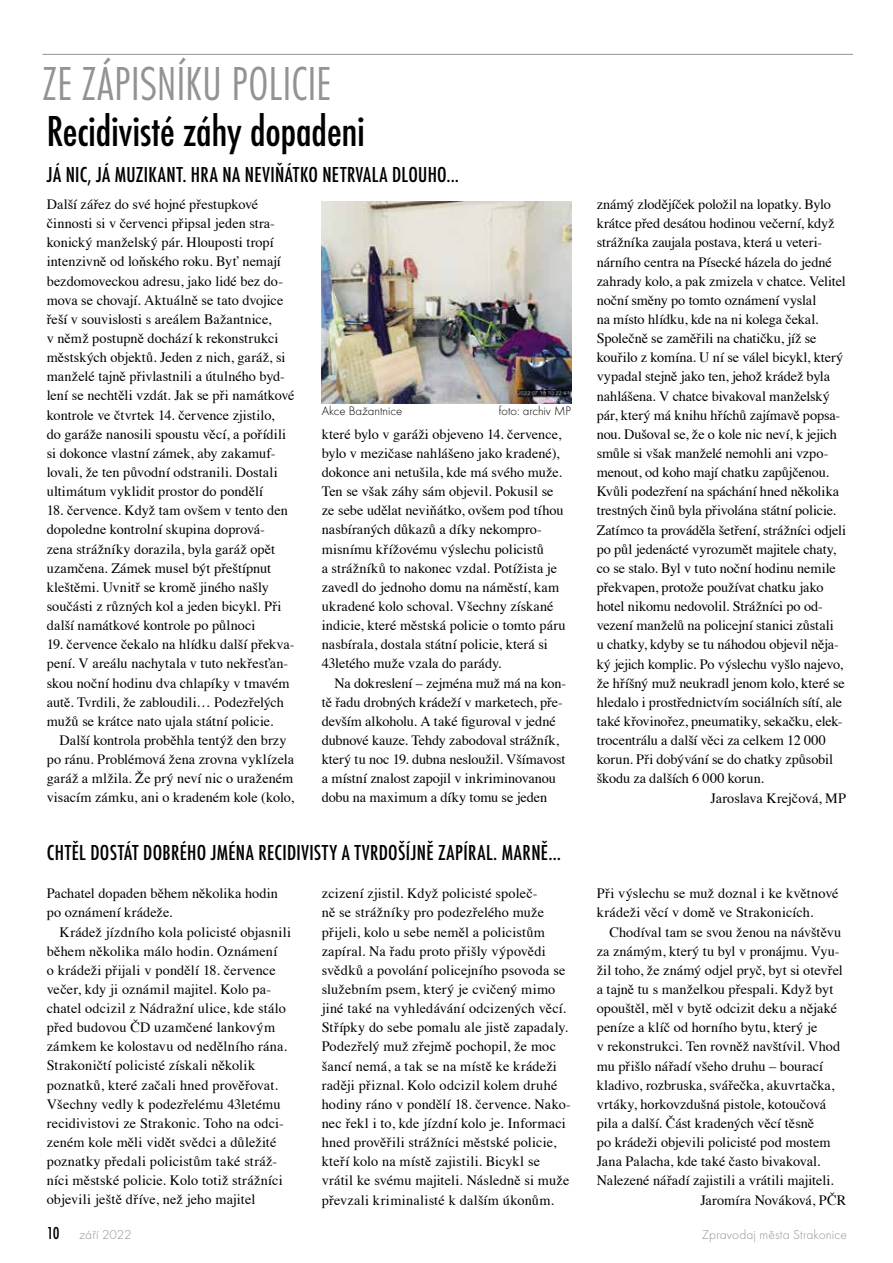
<style>
.page{position:relative;width:893px;height:1263px;background:#fff}
.page>*{position:absolute;margin:0;border:0;box-sizing:border-box;transform-origin:0 0}
.t1{font:49.5px "Futura TOT Ligh Cond";letter-spacing:.005em;color:#939393}
.t2{font:500 condensed 45px "Futura TOT";letter-spacing:-.005em;color:#000}
.t3{font:500 condensed 22.5px "Futura TOT";letter-spacing:.015em;color:#000}
.t4{font:14.25px/19.2px "Times";color:#000}
.t5{font:14.25px "Times";letter-spacing:-.02em;color:#000}
.t6{font:13.5px "Futura TOT Ligh";letter-spacing:.01em;color:#939393}
.t7{font:12.75px "Futura TOT Ligh";color:#000}
.s1{font-family:"Futura TOT";font-weight:500;font-stretch:condensed;font-size:18px;color:#000}
</style>
<div class="page">
<hr style="left:43px;top:54px;width:810px;height:1px;background:#939393">
<img style="left:322px;top:202px;width:249px;height:202px">
<h1 class="t1" style="left:43px;top:55px;width:290px">ZE ZÁPISNÍKU POLICIE</h1>
<h2 class="t2" style="left:47px;top:106px;width:320px">Recidivisté záhy dopadeni</h2>
<h3 class="t3" style="left:47px;top:162px;width:414px">JÁ NIC, JÁ MUZIKANT. HRA NA NEVIŇÁTKO NETRVALA DLOUHO...</h3>
<p class="t4" style="left:47px;top:193px;width:249px">Další zářez do své hojné přestupkové činnosti si v červenci připsal jeden stra&shy;konický manželský pár. Hlouposti tropí intenzivně od loňského roku. Byť nemají bezdomoveckou adresu, jako lidé bez do&shy;mova se chovají. Aktuálně se tato dvojice řeší v souvislosti s areálem Bažantnice,<br>v němž postupně dochází k rekonstrukci městských objektů. Jeden z nich, garáž, si manželé tajně přivlastnili a útulného byd&shy;lení se nechtěli vzdát. Jak se při namátkové kontrole ve čtvrtek 14. července zjistilo,<br>do garáže nanosili spoustu věcí, a pořídili si dokonce vlastní zámek, aby zakamuf&shy;lovali, že ten původní odstranili. Dostali ultimátum vyklidit prostor do pondělí</p>
<p class="t4" style="left:47px;top:500px;width:243px">18. července. Když tam ovšem v tento den dopoledne kontrolní skupina doprová&shy;zena strážníky dorazila, byla garáž opět uzamčena. Zámek musel být přeštípnut kleštěmi. Uvnitř se kromě jiného našly součásti z různých kol a jeden bicykl. Při další namátkové kontrole po půlnoci</p>
<p class="t4" style="left:47px;top:634px;width:249px">19. července čekalo na hlídku další překva&shy;pení. V areálu nachytala v tuto nekřesťan&shy;skou noční hodinu dva chlapíky v tmavém autě. Tvrdili, že zabloudili… Podezřelých mužů se krátce nato ujala státní policie.</p>
<p class="t4" style="left:47px;top:729px;width:249px;text-align:center">Další kontrola proběhla tentýž den brzy<br>po ránu. Problémová žena zrovna vyklízela garáž a mlžila. Že prý neví nic o uraženém visacím zámku, ani o kradeném kole (kolo,</p>
<p class="t7" style="left:322px;top:404px;width:82px">Akce Bažantnice</p>
<p class="t7" style="left:499px;top:404px;width:74px">foto: archiv MP</p>
<p class="t4" style="left:322px;top:423px;width:245px">které bylo v garáži objeveno 14. července, bylo v mezičase nahlášeno jako kradené), dokonce ani netušila, kde má svého muže.<br>Ten se však záhy sám objevil. Pokusil se ze sebe udělat neviňátko, ovšem pod tíhou nasbíraných důkazů a díky nekompro&shy;misnímu křížovému výslechu policistů<br>a strážníků to nakonec vzdal. Potížista je zavedl do jednoho domu na náměstí, kam ukradené kolo schoval. Všechny získané indicie, které městská policie o tomto páru nasbírala, dostala státní policie, která si 43letého muže vzala do parády.</p>
<p class="t4" style="left:322px;top:672px;width:246px;text-indent:13px">Na dokreslení – zejména muž má na kon&shy;tě řadu drobných krádeží v marketech, pře&shy;devším alkoholu. A také figuroval v jedné dubnové kauze. Tehdy zabodoval strážník, který tu noc 19. dubna nesloužil. Všímavost a místní znalost zapojil v inkriminovanou dobu na maximum a díky tomu se jeden</p>
<h3 class="t3" style="left:47px;top:840px;width:515px">CHTĚL DOSTÁT DOBRÉHO JMÉNA RECIDIVISTY A TVRDOŠÍJNĚ ZAPÍRAL. MARNĚ…</h3>
<p class="t4" style="left:597px;top:194px;width:236px">známý zlodějíček položil na lopatky. Bylo</p>
<p class="t4" style="left:597px;top:213px;width:239px">krátce před desátou hodinou večerní, když</p>
<p class="t4" style="left:597px;top:232px;width:227px">strážníka zaujala postava, která u veteri-</p>
<p class="t4" style="left:597px;top:251px;width:237px">nárního centra na Písecké házela do jedné</p>
<p class="t4" style="left:597px;top:270px;width:251px">zahrady kolo, a pak zmizela v chatce. Velitel</p>
<p class="t4" style="left:597px;top:289px;width:221px">noční směny po tomto oznámení vyslal</p>
<p class="t4" style="left:597px;top:308px;width:223px">na místo hlídku, kde na ni kolega čekal.</p>
<p class="t4" style="left:597px;top:328px;width:221px">Společně se zaměřili na chatičku, jíž se</p>
<p class="t4" style="left:597px;top:347px;width:248px">kouřilo z komína. U ní se válel bicykl, který</p>
<p class="t4" style="left:597px;top:366px;width:235px">vypadal stejně jako ten, jehož krádež byla</p>
<p class="t4" style="left:597px;top:385px;width:235px">nahlášena. V chatce bivakoval manželský</p>
<p class="t4" style="left:597px;top:404px;width:245px">pár, který má knihu hříchů zajímavě popsa-</p>
<p class="t4" style="left:597px;top:423px;width:242px">nou. Dušoval se, že o kole nic neví, k jejich</p>
<p class="t4" style="left:597px;top:442px;width:233px">smůle si však manželé nemohli ani vzpo-</p>
<p class="t4" style="left:597px;top:461px;width:234px">menout, od koho mají chatku zapůjčenou.</p>
<p class="t4" style="left:597px;top:481px;width:244px">Kvůli podezření na spáchání hned několika</p>
<p class="t4" style="left:597px;top:500px;width:241px">trestných činů byla přivolána státní policie.</p>
<p class="t4" style="left:597px;top:519px;width:251px">Zatímco ta prováděla šetření, strážníci odjeli</p>
<p class="t4" style="left:597px;top:538px;width:241px">po půl jedenácté vyrozumět majitele chaty,</p>
<p class="t4" style="left:597px;top:557px;width:241px">co se stalo. Byl v tuto noční hodinu nemile</p>
<p class="t4" style="left:597px;top:576px;width:228px">překvapen, protože používat chatku jako</p>
<p class="t4" style="left:597px;top:595px;width:228px">hotel nikomu nedovolil. Strážníci po od-</p>
<p class="t4" style="left:597px;top:615px;width:239px">vezení manželů na policejní stanici zůstali</p>
<p class="t4" style="left:597px;top:634px;width:244px">u chatky, kdyby se tu náhodou objevil něja-</p>
<p class="t5" style="left:597px;top:650px;width:248px">ký jejich komplic. Po výslechu vyšlo najevo,</p>
<p class="t4" style="left:597px;top:672px;width:250px">že hříšný muž neukradl jenom kolo, které se</p>
<p class="t4" style="left:597px;top:691px;width:247px">hledalo i prostřednictvím sociálních sítí, ale</p>
<p class="t4" style="left:597px;top:710px;width:247px">také křovinořez, pneumatiky, sekačku, elek-</p>
<p class="t4" style="left:597px;top:729px;width:231px">trocentrálu a další věci za celkem 12 000</p>
<p class="t4" style="left:597px;top:749px;width:238px">korun. Při dobývání se do chatky způsobil</p>
<p class="t4" style="left:597px;top:768px;width:169px">škodu za dalších 6 000 korun.</p>
<p class="t4" style="left:710px;top:787px;width:137px">Jaroslava Krejčová, MP</p>
<p class="t4" style="left:47px;top:883px;width:233px">Pachatel dopaden během několika hodin po oznámení krádeže.</p>
<p class="t4" style="left:47px;top:921px;width:246px;text-indent:13px">Krádež jízdního kola policisté objasnili během několika málo hodin. Oznámení<br>o krádeži přijali v pondělí 18. července večer, kdy ji oznámil majitel. Kolo pa&shy;chatel odcizil z Nádražní ulice, kde stálo před budovou ČD uzamčené lankovým zámkem ke kolostavu od nedělního rána.<br>Strakoničtí policisté získali několik poznatků, které začali hned prověřovat.<br>Všechny vedly k podezřelému 43letému recidivistovi ze Strakonic. Toho na odci&shy;zeném kole měli vidět svědci a důležité poznatky předali policistům také stráž&shy;níci městské policie. Kolo totiž strážníci objevili ještě dříve, než jeho majitel</p>
<p class="t4" style="left:322px;top:883px;width:251px">zcizení zjistil. Když policisté společ-<br>ně se strážníky pro podezřelého muže přijeli, kolo u sebe neměl a policistům zapíral. Na řadu proto přišly výpovědi svědků a povolání policejního psovoda se služebním psem, který je cvičený mimo jiné také na vyhledávání odcizených věcí.<br>Střípky do sebe pomalu ale jistě zapadaly.<br>Podezřelý muž zřejmě pochopil, že moc šancí nemá, a tak se na místě ke krádeži raději přiznal. Kolo odcizil kolem druhé hodiny ráno v pondělí 18. července. Nako&shy;nec řekl i to, kde jízdní kolo je. Informaci hned prověřili strážníci městské policie, kteří kolo na místě zajistili. Bicykl se vrátil ke svému majiteli. Následně si muže převzali kriminalisté k dalším úkonům.</p>
<p class="t4" style="left:597px;top:883px;width:243px">Při výslechu se muž doznal i ke květnové krádeži věcí v domě ve Strakonicích.</p>
<p class="t4" style="left:609px;top:921px;width:233px">Chodíval tam se svou ženou na návštěvu</p>
<p class="t4" style="left:597px;top:940px;width:244px">za známým, který tu byl v pronájmu. Vyu-</p>
<p class="t4" style="left:597px;top:959px;width:248px">žil toho, že známý odjel pryč, byt si otevřel</p>
<p class="t4" style="left:597px;top:978px;width:238px">a tajně tu s manželkou přespali. Když byt</p>
<p class="t4" style="left:597px;top:997px;width:242px">opouštěl, měl v bytě odcizit deku a nějaké</p>
<p class="t4" style="left:597px;top:1017px;width:222px">peníze a klíč od horního bytu, který je</p>
<p class="t4" style="left:597px;top:1036px;width:245px">v rekonstrukci. Ten rovněž navštívil. Vhod</p>
<p class="t4" style="left:597px;top:1055px;width:228px">mu přišlo nářadí všeho druhu – bourací</p>
<p class="t4" style="left:597px;top:1074px;width:239px">kladivo, rozbruska, svářečka, akuvrtačka,</p>
<p class="t4" style="left:597px;top:1093px;width:231px">vrtáky, horkovzdušná pistole, kotoučová</p>
<p class="t4" style="left:597px;top:1112px;width:219px">pila a další. Část kradených věcí těsně</p>
<p class="t4" style="left:597px;top:1131px;width:235px">po krádeži objevili policisté pod mostem</p>
<p class="t4" style="left:597px;top:1151px;width:225px">Jana Palacha, kde také často bivakoval.</p>
<p class="t4" style="left:597px;top:1170px;width:238px">Nalezené nářadí zajistili a vrátili majiteli.</p>
<p class="t4" style="left:700px;top:1189px;width:147px">Jaromíra Nováková, PČR</p>
<p class="t6" style="left:47px;top:1227px;width:86px"><span class="s1">10</span> září 2022</p>
<p class="t6" style="left:702px;top:1227px;width:147px">Zpravodaj města Strakonice</p>
</div>
